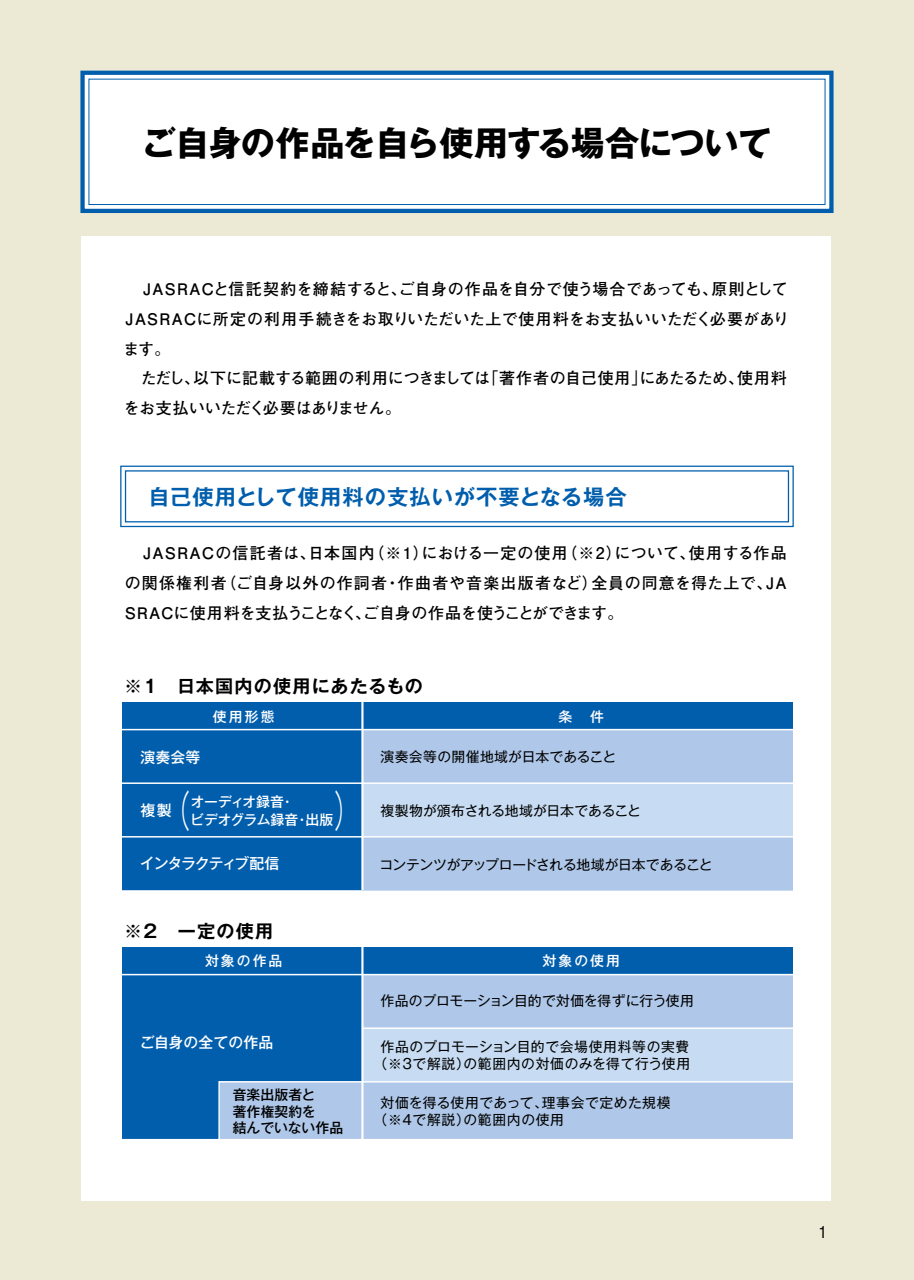
<style>
.page{position:relative;width:914px;height:1280px;background:#fff}
.page>*{position:absolute;margin:0;border:0;box-sizing:border-box;transform-origin:0 0}
.t1{font:42.75px "Gothic MB101 Pro Light 90 pv RKSJ H";color:#fff;scale:.56 1}
.t2{font:700 34.05px "Gothic MB101 Pro";letter-spacing:-.02em;color:#000}
.t3{font:21.3px "Gothic MB101 Pro De Bold 90 pv RKSJ H";letter-spacing:.045em;color:#005ead}
.t4{font:18px "Gothic MB101 Pro De Bold 90 pv RKSJ H";letter-spacing:.07em;color:#000}
.t5{font:15.9px/29.7px "Futo Go B101 Pro Bold 90 pv RKSJ H";letter-spacing:.01em;color:#000}
.t6{font:condensed 15.9px "Helvetica";color:#000}
.t7{font:14.85px "Gothic MB101 Pro Medium 90 pv RKSJ H";letter-spacing:.01em;color:#fff}
.t8{font:14.85px "Gothic MB101 Pro Medium 90 pv RKSJ H";letter-spacing:-.08em;color:#fff}
.t9{font:13.8px/17px "Gothic MB101 Pro Regular 90 pv RKSJ H";letter-spacing:.04em;color:#000;text-align:center}
.t10{font:13.8px "Gothic MB101 Pro Regular 90 pv RKSJ H";letter-spacing:.015em;color:#000}
.t11{font:13.8px "Gothic MB101 Pro Regular 90 pv RKSJ H";letter-spacing:-.02em;color:#000}
.t12{font:13.8px "Gothic MB101 Pro Regular 90 pv RKSJ H";letter-spacing:-.005em;color:#000}
.t13{font:13.8px/16.5px "Gothic MB101 Pro Medium 90 pv RKSJ H";letter-spacing:.01em;color:#000}
.t14{font:13.8px "Gothic MB101 Pro Medium 90 pv RKSJ H";letter-spacing:.01em;color:#fff}
.t15{font:13.8px "Gothic MB101 Pro Medium 90 pv RKSJ H";letter-spacing:-.01em;color:#fff}
.t16{font:13.8px "Gothic MB101 Pro Medium 90 pv RKSJ H";letter-spacing:-.02em;color:#fff}
</style>
<div class="page">
<div style="left:0;top:0;width:913px;height:1279px;background:#ecead5"></div>
<div style="left:81px;top:236px;width:749px;height:964px;background:#fff"></div>
<div style="left:80px;top:71px;width:753px;height:142px;background:linear-gradient(to right,#fdfefe,#fdfefe);border:4px solid #005ead"></div>
<div style="left:88px;top:79px;width:737px;height:126px;background:#fff;border:1px solid #005ead"></div>
<div style="left:120px;top:465px;width:673px;height:62px;background:linear-gradient(to right,#fff,#fff);border:1px solid #005ead"></div>
<div style="left:125px;top:470px;width:664px;height:52px;background:#fff;border:1px solid #005ead"></div>
<div style="left:122px;top:726px;width:670px;height:164px;background:#c7dcf2"></div>
<div style="left:122px;top:702px;width:670px;height:28px;background:#005ead"></div>
<div style="left:122px;top:729px;width:670px;height:54px;background:#afc8e9"></div>
<div style="left:122px;top:729px;width:240px;height:54px;background:#005ead"></div>
<div style="left:122px;top:836px;width:670px;height:54px;background:#afc8e9"></div>
<div style="left:122px;top:836px;width:240px;height:54px;background:#005ead"></div>
<div style="left:122px;top:783px;width:240px;height:53px;background:#005ead"></div>
<hr style="left:118px;top:728px;width:677px;height:2px;background:#fff">
<hr style="left:361px;top:702px;width:2px;height:188px;background:#fff">
<hr style="left:118px;top:782px;width:677px;height:2px;background:#fff">
<hr style="left:118px;top:836px;width:677px;height:1px;background:#fff">
<div style="left:122px;top:947px;width:670px;height:27px;background:#005ead"></div>
<div style="left:122px;top:974px;width:670px;height:53px;background:#afc8e9"></div>
<div style="left:122px;top:974px;width:240px;height:49px;background:#005ead"></div>
<div style="left:122px;top:994px;width:240px;height:87px;background:#005ead"></div>
<hr style="left:118px;top:973px;width:677px;height:2px;background:#fff">
<hr style="left:361px;top:946px;width:2px;height:194px;background:#fff">
<svg style="left:122px;top:1026px;width:671px;height:113px"></svg>
<svg style="left:0;top:0;width:11px;height:11px"></svg>
<svg style="left:0;top:1272px;width:11px;height:8px"></svg>
<svg style="left:902px;top:0;width:12px;height:11px"></svg>
<svg style="left:902px;top:1272px;width:12px;height:8px"></svg>
<h2 class="t2" style="left:142px;top:114px;width:631px">ご自身の作品を自ら使用する場合について</h2>
<p class="t5" style="left:123px;top:272px;width:667px;text-indent:19px">JASRACと信託契約を締結すると、ご自身の作品を自分で使う場合であっても、原則としてJASRACに所定の利用手続きをお取りいただいた上で使用料をお支払いいただく必要があります。<br>　ただし、以下に記載する範囲の利用につきましては「著作者の自己使用」にあたるため、使用料をお支払いいただく必要はありません。</p>
<h3 class="t3" style="left:148px;top:479px;width:479px">自己使用として使用料の支払いが不要となる場合</h3>
<p class="t5" style="left:122px;top:536px;width:668px">　ＪＡＳＲＡＣの信託者は、日本国内（※1）における一定の使用（※2）について、使用する作品の関係権利者（ご自身以外の作詞者・作曲者や音楽出版者など）全員の同意を得た上で、ＪＡ<br>ＳＲＡＣに使用料を支払うことなく、ご自身の作品を使うことができます。</p>
<p class="t4" style="left:124px;top:671px;width:300px">※1　日本国内の使用にあたるもの</p>
<p class="t14" style="left:213px;top:705px;width:63px">使用形態</p>
<p class="t7" style="left:140px;top:745px;width:61px">演奏会等</p>
<p class="t7" style="left:140px;top:798px;width:33px">複製</p>
<p class="t8" style="left:140px;top:851px;width:141px">インタラクティブ配信</p>
<p class="t14" style="left:558px;top:705px;width:47px">条　件</p>
<p class="t10" style="left:380px;top:745px;width:237px">演奏会等の開催地域が日本であること</p>
<h1 class="t1" style="left:166px;top:774px;width:44px">（</h1>
<p class="t16" style="left:191px;top:790px;width:105px">オーディオ録音・</p>
<p class="t10" style="left:380px;top:799px;width:262px">複製物が頒布される地域が日本であること</p>
<p class="t15" style="left:190px;top:808px;width:144px">ビデオグラム録音・出版</p>
<p class="t11" style="left:379px;top:853px;width:334px">コンテンツがアップロードされる地域が日本であること</p>
<p class="t4" style="left:124px;top:915px;width:151px">※2　一定の使用</p>
<p class="t14" style="left:205px;top:949px;width:79px">対象の作品</p>
<p class="t7" style="left:140px;top:1029px;width:135px">ご自身の全ての作品</p>
<p class="t13" style="left:233px;top:1084px;width:112px">音楽出版者と<br>著作権契約を<br>結んでいない作品</p>
<p class="t14" style="left:542px;top:949px;width:79px">対象の使用</p>
<p class="t12" style="left:380px;top:989px;width:315px">作品のプロモーション目的で対価を得ずに行う使用</p>
<p class="t9" style="left:373px;top:1035px;width:318px">作品のプロモーション目的で会場使用料等の実費（※3で解説）の範囲内の対価のみを得て行う使用</p>
<p class="t9" style="left:373px;top:1092px;width:298px;text-align:left;text-indent:7px">対価を得る使用であって、理事会で定めた規模（※4で解説）の範囲内の使用</p>
<p class="t6" style="left:818px;top:1221px;width:9px">1</p>
</div>
